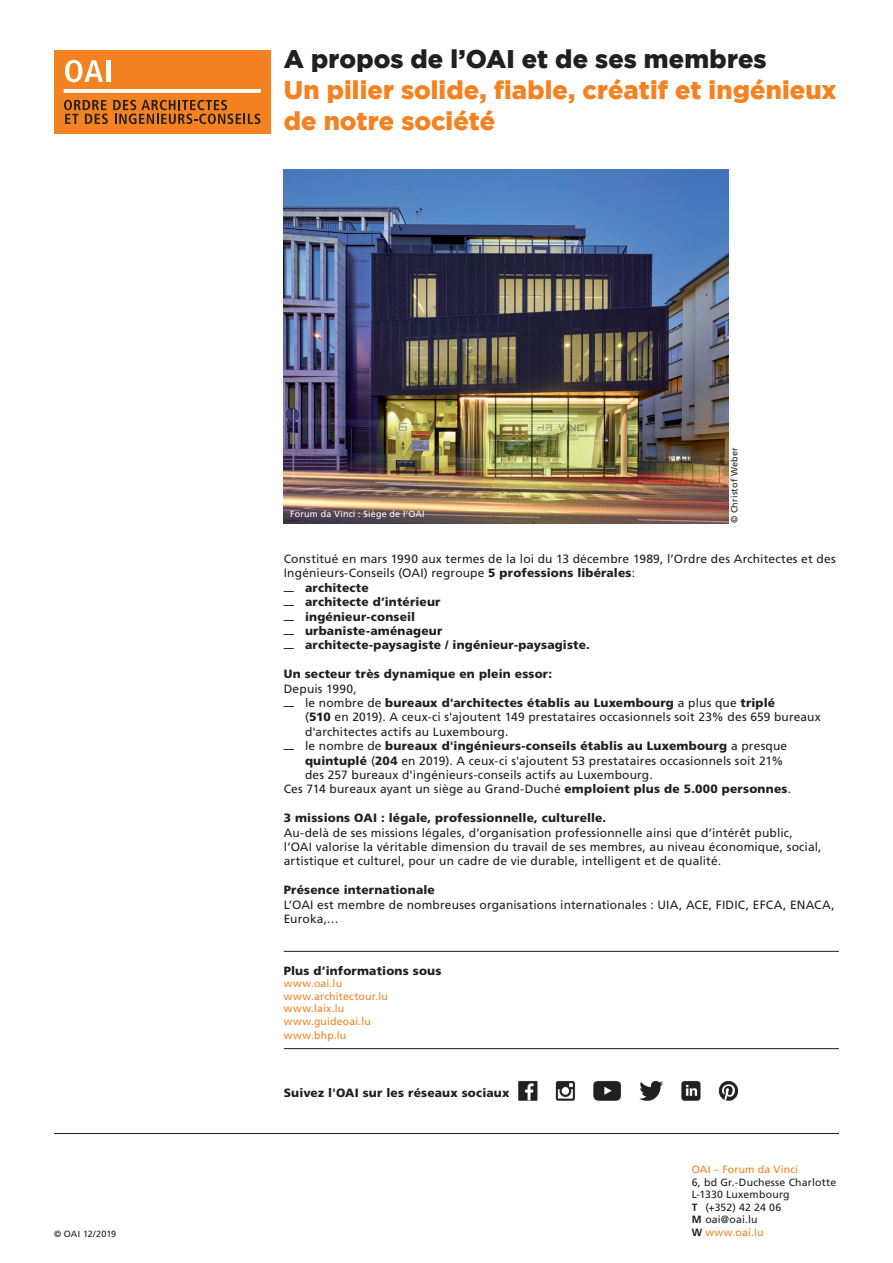
<style>
.page{position:relative;width:893px;height:1263px;background:#fff}
.page>*{position:absolute;margin:0;border:0;box-sizing:border-box;transform-origin:0 0}
.t1{font:900 25.5px/30.6px "Gotham";letter-spacing:.005em;color:#f58220}
._01__Chronologie_tex{font:12px/14.4px "Frutiger LT Std";letter-spacing:.01em;color:#231f20}
._01__Chronologie_tex-2{font:900 12px "Frutiger LT Std";letter-spacing:.01em;color:#231f20}
._01__Chronologie_tex-3{font:10.5px "Frutiger LT Std";letter-spacing:.015em;color:#f58220}
._01__Chronologie_tex-4{font:10.5px/12.6px "Frutiger LT Std";letter-spacing:.015em;color:#231f20}
._01__Chronologie_tex-5{font:9px "Frutiger LT Std";letter-spacing:.025em;color:#fff}
._01__Chronologie_tex-6{font:9px "Frutiger LT Std";letter-spacing:.02em;color:#231f20}
._01__Chronologie_tex-7{font:9px "Frutiger LT Std";color:#231f20}
.s1{color:#231f20}
.s2{font-weight:900}
.s3{font-weight:700}
.s4{color:#f58220}
</style>
<div class="page">
<img style="left:284px;top:169px;width:445px;height:354px">
<hr style="left:284px;top:951px;width:555px;height:1px;background:#231f20">
<hr style="left:54px;top:1133px;width:785px;height:1px;background:#231f20">
<hr style="left:284px;top:1048px;width:555px;height:1px;background:#231f20">
<img style="left:518px;top:1080px;width:220px;height:21px">
<div style="left:54px;top:50px;width:217px;height:84px;background:#f58220"></div>
<svg style="left:65px;top:60px;width:38px;height:22px"></svg>
<hr style="left:107px;top:60px;width:4px;height:22px;background:#fff">
<svg style="left:64px;top:100px;width:196px;height:24px"></svg>
<svg style="left:64px;top:89px;width:197px;height:4px"></svg>
<p class="_01__Chronologie_tex-7" style="left:54px;top:1229px;width:64px">© OAI 12/2019</p>
<p class="t1" style="left:284px;top:43px;width:554px"><span class="s1">A propos de l’OAI et de ses membres<br></span>Un pilier solide, fiable, créatif et ingénieux de notre société</p>
<p class="_01__Chronologie_tex-5" style="left:290px;top:509px;width:136px">Forum da Vinci : Siège de l’OAI</p>
<p class="_01__Chronologie_tex-6" style="left:729px;top:523px;width:77px;rotate:-90deg">© Christof Weber</p>
<p class="_01__Chronologie_tex" style="left:284px;top:552px;width:553px">Constitué en mars 1990 aux termes de la loi du 13 décembre 1989, l’Ordre des Architectes et des<br>Ingénieurs-Conseils (OAI) regroupe <span class="s2">5 professions libérales</span>:</p>
<p class="_01__Chronologie_tex-2" style="left:305px;top:580px;width:65px">architecte</p>
<p class="_01__Chronologie_tex-2" style="left:305px;top:595px;width:137px">architecte d’intérieur</p>
<p class="_01__Chronologie_tex-2" style="left:305px;top:609px;width:112px">ingénieur-conseil</p>
<p class="_01__Chronologie_tex-2" style="left:305px;top:623px;width:139px">urbaniste-aménageur</p>
<p class="_01__Chronologie_tex-2" style="left:305px;top:638px;width:286px">architecte-paysagiste / ingénieur-paysagiste.</p>
<p class="_01__Chronologie_tex-2" style="left:284px;top:667px;width:270px">Un secteur très dynamique en plein essor:</p>
<p class="_01__Chronologie_tex" style="left:284px;top:681px;width:75px">Depuis 1990,</p>
<p class="_01__Chronologie_tex" style="left:305px;top:696px;width:517px">le nombre de <span class="s2">bureaux d'architectes établis au Luxembourg</span> a plus que <span class="s2">triplé<br></span>(<span class="s2">510</span> en 2019). A ceux-ci s'ajoutent 149 prestataires occasionnels soit 23% des 659 bureaux d'architectes actifs au Luxembourg.</p>
<p class="_01__Chronologie_tex" style="left:305px;top:739px;width:484px">le nombre de <span class="s2">bureaux d'ingénieurs-conseils établis au Luxembourg</span> a presque <span class="s2">quintuplé</span> (<span class="s2">204</span> en 2019). A ceux-ci s'ajoutent 53 prestataires occasionnels soit 21% des 257 bureaux d'ingénieurs-conseils actifs au Luxembourg.</p>
<p class="_01__Chronologie_tex" style="left:284px;top:782px;width:509px">Ces 714 bureaux ayant un siège au Grand-Duché <span class="s2">emploient plus de 5.000 personnes</span>.</p>
<p class="_01__Chronologie_tex-2" style="left:284px;top:811px;width:324px">3 missions OAI : légale, professionnelle, culturelle.</p>
<p class="_01__Chronologie_tex" style="left:284px;top:825px;width:539px">Au-delà de ses missions légales, d’organisation professionnelle ainsi que d’intérêt public, l’OAI valorise la véritable dimension du travail de ses membres, au niveau économique, social, artistique et culturel, pour un cadre de vie durable, intelligent et de qualité.</p>
<p class="_01__Chronologie_tex-2" style="left:284px;top:883px;width:153px">Présence internationale</p>
<p class="_01__Chronologie_tex" style="left:284px;top:897px;width:552px">L’OAI est membre de nombreuses organisations internationales : UIA, ACE, FIDIC, EFCA, ENACA,<br>Euroka,…</p>
<p class="_01__Chronologie_tex-2" style="left:284px;top:963px;width:159px">Plus d’informations sous</p>
<p class="_01__Chronologie_tex-3" style="left:284px;top:977px;width:60px">www.oai.lu</p>
<p class="_01__Chronologie_tex-3" style="left:284px;top:990px;width:105px">www.architectour.lu</p>
<p class="_01__Chronologie_tex-3" style="left:284px;top:1003px;width:62px">www.laix.lu</p>
<p class="_01__Chronologie_tex-3" style="left:284px;top:1015px;width:89px">www.guideoai.lu</p>
<p class="_01__Chronologie_tex-3" style="left:284px;top:1030px;width:64px">www.bhp.lu</p>
<p class="_01__Chronologie_tex-2" style="left:284px;top:1085px;width:227px">Suivez l'OAI sur les réseaux sociaux</p>
<p class="_01__Chronologie_tex-3" style="left:692px;top:1163px;width:108px">OAI – Forum da Vinci</p>
<p class="_01__Chronologie_tex-4" style="left:692px;top:1176px;width:146px">6, bd Gr.-Duchesse Charlotte<br>L-1330 Luxembourg</p>
<p class="_01__Chronologie_tex-4" style="left:692px;top:1201px;width:91px"><span class="s3">T</span> (+352) 42 24 06<br><span class="s3">M</span> oai@oai.lu<br><span class="s3">W</span> <span class="s4">www.oai.lu</span></p>
</div>
